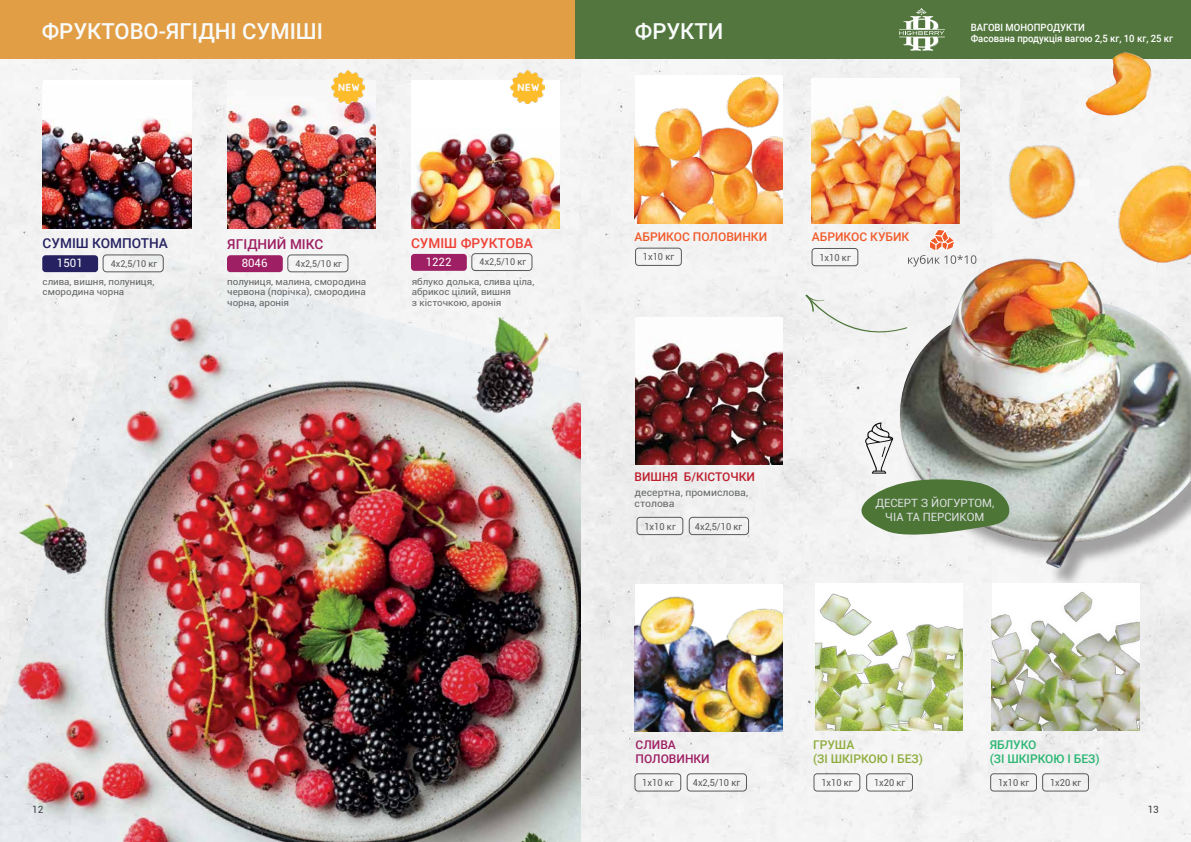
<style>
.page{position:relative;width:1191px;height:842px;background:#fff}
.page>*{position:absolute;margin:0;border:0;box-sizing:border-box;transform-origin:0 0}
.t1{font:500 22px "Roboto";color:#f9fbfb}
.t2{font:500 13.6px "Roboto";color:#262262}
.t3{font:500 13.6px "Roboto";color:#ef4136}
.t4{font:500 13.6px "Roboto";color:#9e1f63}
.t5{font:500 12px "Roboto";color:#f15a29}
.t6{font:500 12px/14px "Roboto";color:#2bb673}
.t7{font:500 12px/14px "Roboto";color:#8fad3d}
.t8{font:500 12px "Roboto";color:#be1e2d}
.t9{font:500 12px/14px "Roboto";color:#9e1f63}
.t10{font:11.5px "Roboto";color:#fff}
.t11{font:11.4px/14px "Roboto";color:#dddfe0;text-align:center}
.t12{font:500 10.1px/11px "Roboto";color:#fff;scale:.94 1}
.t13{font:10px/10.4px "Roboto";color:#666869;scale:1.05 1}
.t14{font:10px "Roboto";color:#414042}
.t15{font:9.5px "Roboto";color:#58595b}
.t16{font:9.3px/10.4px "Roboto";color:#666869;scale:1.05 1}
.t17{font:9.3px "Roboto";color:#58595b}
.s1{color:#58595b}
</style>
<div class="page">
<div style="left:0;top:0;width:1191px;height:248px;background:#f3f3f3"></div>
<div style="left:43px;top:80px;width:148px;height:148px;background:#fff"></div>
<img style="left:43px;top:118px;width:148px;height:110px">
<div style="left:0;top:0;width:575px;height:58px;background:#e29e45"></div>
<div style="left:411px;top:80px;width:148px;height:148px;background:#fff"></div>
<img style="left:228px;top:80px;width:148px;height:148px">
<img style="left:331px;top:70px;width:34px;height:33px">
<div style="left:412px;top:99px;width:148px;height:23px;background:#fff"></div>
<img style="left:412px;top:128px;width:148px;height:100px">
<img style="left:511px;top:70px;width:33px;height:33px">
<img style="left:0;top:248px;width:581px;height:594px">
<img style="left:462px;top:311px;width:97px;height:110px">
<img style="left:12px;top:499px;width:90px;height:81px">
<div style="left:581px;top:1px;width:610px;height:841px;background:#f2f2f2"></div>
<img style="left:635px;top:317px;width:147px;height:147px">
<img style="left:872px;top:297px;width:319px;height:320px">
<div style="left:689px;top:517px;width:60px;height:18px;border:1px solid #58595b;border-radius:4px"></div>
<div style="left:575px;top:0;width:615px;height:58px;background:#52763d"></div>
<div style="left:635px;top:248px;width:46px;height:18px;border:1px solid #58595b;border-radius:3px"></div>
<div style="left:636px;top:517px;width:47px;height:18px;border:1px solid #58595b;border-radius:3px"></div>
<div style="left:811px;top:248px;width:47px;height:18px;border:1px solid #58595b;border-radius:3px"></div>
<svg style="left:805px;top:294px;width:91px;height:41px"></svg>
<img style="left:896px;top:258px;width:294px;height:310px">
<img style="left:634px;top:75px;width:148px;height:148px">
<div style="left:813px;top:773px;width:47px;height:18px;border:1px solid #58595b;border-radius:3px"></div>
<div style="left:866px;top:773px;width:46px;height:18px;border:1px solid #58595b;border-radius:3px"></div>
<div style="left:1042px;top:773px;width:46px;height:18px;border:1px solid #58595b;border-radius:3px"></div>
<div style="left:990px;top:773px;width:46px;height:18px;border:1px solid #58595b;border-radius:3px"></div>
<img style="left:812px;top:78px;width:147px;height:145px">
<svg style="left:908px;top:229px;width:68px;height:38px"></svg>
<div style="left:687px;top:773px;width:60px;height:18px;border:1px solid #58595b;border-radius:4px"></div>
<div style="left:634px;top:773px;width:47px;height:18px;border:1px solid #58595b;border-radius:3px"></div>
<img style="left:634px;top:584px;width:148px;height:147px">
<svg style="left:854px;top:422px;width:162px;height:118px"></svg>
<img style="left:815px;top:584px;width:147px;height:147px">
<img style="left:992px;top:584px;width:147px;height:147px">
<img style="left:1078px;top:162px;width:113px;height:112px">
<img style="left:992px;top:125px;width:102px;height:107px">
<img style="left:1085px;top:52px;width:68px;height:68px">
<svg style="left:899px;top:8px;width:46px;height:43px"></svg>
<p class="t1" style="left:42px;top:15px;width:283px">ФРУКТОВО-ЯГІДНІ СУМІШІ</p>
<p class="t1" style="left:635px;top:16px;width:90px">ФРУКТИ</p>
<p class="t12" style="left:970px;top:22px;width:217px">ВАГОВІ МОНОПРОДУКТИ<br>Фасована продукція вагою 2,5 кг, 10 кг, 25 кг</p>
<p class="t2" style="left:43px;top:234px;width:127px">СУМІШ КОМПОТНА</p>
<p class="t4" style="left:227px;top:235px;width:97px">ЯГІДНИЙ МІКС</p>
<p class="t3" style="left:411px;top:234px;width:123px">СУМІШ ФРУКТОВА</p>
<p class="t10" style="left:57px;top:255px;width:27px">1501</p>
<p class="t16" style="left:43px;top:254px;width:111px;line-height:18.6px;text-indent:68px"><span class="s1">4х2,5/10 кг </span>слива, вишня, полуниця,</p>
<p class="t16" style="left:43px;top:287px;width:79px">смородина чорна</p>
<p class="t10" style="left:242px;top:255px;width:27px">8046</p>
<p class="t17" style="left:295px;top:257px;width:48px">4х2,5/10 кг</p>
<p class="t10" style="left:426px;top:254px;width:27px">1222</p>
<p class="t17" style="left:479px;top:255px;width:48px">4х2,5/10 кг</p>
<p class="t16" style="left:227px;top:276px;width:134px;text-align:justify">полуниця, малина, смородина червона (порічка), смородина чорна, аронія</p>
<p class="t16" style="left:412px;top:276px;width:118px">яблуко долька, слива ціла, абрикос цілий, вишня<br>з кісточкою, аронія</p>
<p class="t5" style="left:634px;top:229px;width:134px">АБРИКОС ПОЛОВИНКИ</p>
<p class="t15" style="left:643px;top:250px;width:33px">1х10 кг</p>
<p class="t5" style="left:812px;top:229px;width:99px">АБРИКОС КУБИК</p>
<p class="t15" style="left:819px;top:251px;width:33px">1х10 кг</p>
<p class="t8" style="left:634px;top:469px;width:122px">ВИШНЯ Б/КІСТОЧКИ</p>
<p class="t13" style="left:634px;top:487px;width:110px">десертна, промислова, столова</p>
<p class="t15" style="left:644px;top:519px;width:33px">1х10 кг</p>
<p class="t15" style="left:695px;top:519px;width:49px">4х2,5/10 кг</p>
<p class="t11" style="left:875px;top:495px;width:121px">ДЕСЕРТ З ЙОГУРТОМ,<br>ЧІА ТА ПЕРСИКОМ</p>
<p class="t9" style="left:635px;top:737px;width:76px">СЛИВА<br>ПОЛОВИНКИ</p>
<p class="t7" style="left:813px;top:737px;width:112px">ГРУША<br>(ЗІ ШКІРКОЮ І БЕЗ)</p>
<p class="t6" style="left:989px;top:737px;width:112px">ЯБЛУКО<br>(ЗІ ШКІРКОЮ І БЕЗ)</p>
<p class="t15" style="left:642px;top:776px;width:33px">1х10 кг</p>
<p class="t15" style="left:693px;top:776px;width:49px">4х2,5/10 кг</p>
<p class="t15" style="left:821px;top:776px;width:33px">1х10 кг</p>
<p class="t15" style="left:874px;top:776px;width:33px">1х20 кг</p>
<p class="t15" style="left:1050px;top:776px;width:33px">1х20 кг</p>
<p class="t15" style="left:998px;top:776px;width:33px">1х10 кг</p>
<p class="t14" style="left:32px;top:803px;width:13px">12</p>
<p class="t14" style="left:1147px;top:803px;width:13px">13</p>
</div>
